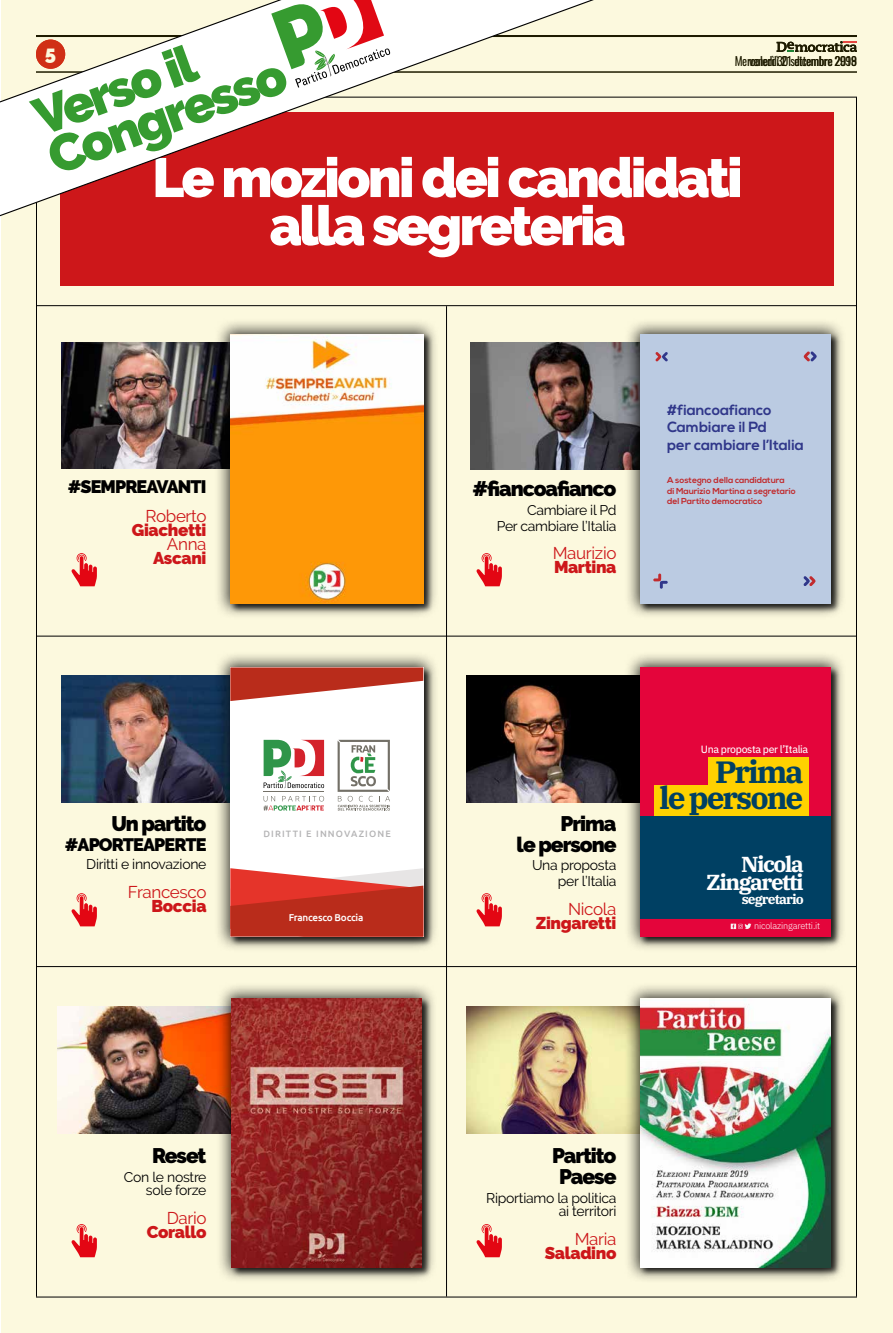
<style>
.page{position:relative;width:893px;height:1333px;background:#fff}
.page>*{position:absolute;margin:0;border:0;box-sizing:border-box;transform-origin:0 0}
.Titolo_corpo_58{font:900 55px "Raleway";letter-spacing:-.05em;color:#fff}
.t1{font:900 52px "Raleway";color:#369b30}
.t2{font:700 30.8px/26.1px "IBM Plex Serif";letter-spacing:-.065em;color:#004063;text-align:right}
.t3{font:700 21.7px/17.6px "IBM Plex Serif";letter-spacing:-.065em;color:#fff;text-align:right}
.t4{font:900 21px "Raleway";letter-spacing:-.05em;color:#000}
.t5{font:900 20px "Raleway";color:#fff}
.t6{font:900 18px "Raleway";letter-spacing:-.05em;color:#000}
.t7{font:900 17px "Raleway";letter-spacing:-.02em;color:#cd171a}
.t8{font:17px "Raleway";letter-spacing:-.02em;color:#cd171a}
.t9{font:700 14.7px/17.7px "Nexa";color:#30378a}
.t10{font:14px "Raleway";letter-spacing:-.02em;color:#000}
.t11{font:700 13.4px "IBM Plex Serif";letter-spacing:-.065em;color:#fff}
.t12{font:12px "Oswald";letter-spacing:-.025em;color:#000}
.t13{font:10.5px "IBM Plex Sans Text";letter-spacing:-.035em;color:#fff}
.t14{font:500 9.9px "Ubuntu";letter-spacing:-.02em;color:#fff}
.t15{font:500 9.2px "Ubuntu";letter-spacing:.125em;color:rgb(131 130 132/.6)}
.t16{font:300 9.1px "IBM Plex Sans";letter-spacing:-.02em;color:#fff}
.t17{font:700 8.6px/10.4px "Nexa";color:#c12b2e}
</style>
<div class="page">
<div style="left:1px;top:0;width:892px;height:1332px;background:#fcf9de"></div>
<hr style="left:36px;top:1296px;width:821px;height:1px;background:#000">
<hr style="left:36px;top:97px;width:1px;height:1199px;background:#000">
<hr style="left:37px;top:97px;width:820px;height:1px;background:#000">
<hr style="left:446px;top:306px;width:1px;height:990px;background:#000">
<hr style="left:856px;top:97px;width:1px;height:1199px;background:#000">
<div style="left:61px;top:113px;width:773px;height:173px;background:#cd171a"></div>
<hr style="left:37px;top:966px;width:819px;height:1px;background:#000">
<hr style="left:37px;top:635px;width:819px;height:1px;background:#000">
<hr style="left:37px;top:305px;width:820px;height:1px;background:#000">
<svg style="left:0;top:0;width:652px;height:242px"></svg>
<svg style="left:0;top:0;width:391px;height:115px"></svg>
<img style="left:470px;top:342px;width:155px;height:127px">
<div style="left:625px;top:318px;width:222px;height:301px;background:#000;opacity:.75"></div>
<div style="left:641px;top:334px;width:190px;height:269px;background:#bbcbe2"></div>
<svg style="left:655px;top:352px;width:13px;height:9px"></svg>
<svg style="left:804px;top:351px;width:13px;height:10px"></svg>
<svg style="left:803px;top:576px;width:13px;height:10px"></svg>
<svg style="left:653px;top:573px;width:15px;height:15px"></svg>
<svg style="left:476px;top:553px;width:26px;height:33px"></svg>
<img style="left:467px;top:675px;width:158px;height:127px">
<div style="left:625px;top:651px;width:222px;height:301px;background:#000;opacity:.75"></div>
<div style="left:641px;top:667px;width:190px;height:206px;background:#e4053b"></div>
<div style="left:641px;top:815px;width:190px;height:121px;background:#004063"></div>
<div style="left:641px;top:918px;width:190px;height:18px;background:#e4053b"></div>
<svg style="left:641px;top:918px;width:110px;height:12px"></svg>
<div style="left:708px;top:758px;width:100px;height:30px;background:#ffd100"></div>
<div style="left:654px;top:785px;width:154px;height:30px;background:#ffd100"></div>
<svg style="left:476px;top:893px;width:26px;height:33px"></svg>
<img style="left:467px;top:1006px;width:158px;height:127px">
<div style="left:625px;top:982px;width:222px;height:300px;background:#000;opacity:.75"></div>
<img style="left:641px;top:998px;width:190px;height:269px">
<svg style="left:476px;top:1224px;width:26px;height:33px"></svg>
<img style="left:61px;top:342px;width:153px;height:127px">
<div style="left:214px;top:318px;width:225px;height:301px;background:#000;opacity:.75"></div>
<img style="left:230px;top:334px;width:193px;height:269px">
<svg style="left:72px;top:553px;width:25px;height:33px"></svg>
<img style="left:61px;top:675px;width:153px;height:127px">
<div style="left:214px;top:651px;width:225px;height:301px;background:#000;opacity:.75"></div>
<div style="left:230px;top:667px;width:193px;height:269px;background:#fff"></div>
<svg style="left:230px;top:667px;width:193px;height:34px"></svg>
<svg style="left:230px;top:868px;width:193px;height:68px;background:#cd4c3f"></svg>
<svg style="left:338px;top:739px;width:52px;height:71px"></svg>
<svg style="left:264px;top:795px;width:60px;height:15px"></svg>
<hr style="left:264px;top:791px;width:60px;height:1px;background:#737067">
<svg style="left:264px;top:739px;width:60px;height:49px"></svg>
<svg style="left:72px;top:893px;width:25px;height:33px"></svg>
<img style="left:58px;top:1006px;width:158px;height:127px">
<div style="left:216px;top:982px;width:222px;height:301px;background:#000;opacity:.75"></div>
<img style="left:232px;top:998px;width:190px;height:269px">
<svg style="left:72px;top:1224px;width:25px;height:33px"></svg>
<p class="t1" style="left:25px;top:91px;width:171px;rotate:-20deg">Verso il</p>
<h3 class="t5" style="left:45px;top:41px;width:13px">5</h3>
<p class="t12" style="left:735px;top:51px;width:73px">Mercol dì 30 sett</p>
<p class="t12" style="left:840px;top:51px;width:19px">999</p>
<p class="t12" style="left:749px;top:51px;width:109px">venerdì 21 dicembre 2018</p>
<p class="t1" style="left:40px;top:130px;width:251px;rotate:-20deg">Congresso</p>
<p class="Titolo_corpo_58" style="left:152px;top:146px;width:592px">Le mozioni dei candidati</p>
<p class="Titolo_corpo_58" style="left:269px;top:194px;width:357px">alla segreteria</p>
<p class="t6" style="left:68px;top:476px;width:140px">#SEMPREAVANTI</p>
<p class="t8" style="left:146px;top:506px;width:62px">Roberto</p>
<p class="t7" style="left:132px;top:520px;width:76px">Giachetti</p>
<p class="t8" style="left:167px;top:534px;width:41px">Anna</p>
<p class="t7" style="left:153px;top:548px;width:55px">Ascani</p>
<p class="t4" style="left:111px;top:811px;width:97px">Un partito</p>
<p class="t6" style="left:65px;top:834px;width:143px">#APORTEAPERTE</p>
<p class="t10" style="left:86px;top:856px;width:122px">Diritti e innovazione</p>
<p class="t8" style="left:128px;top:882px;width:80px">Francesco</p>
<p class="t7" style="left:151px;top:896px;width:57px">Boccia</p>
<p class="t15" style="left:263px;top:827px;width:129px">DIRITTI E INNOVAZIONE</p>
<p class="t14" style="left:289px;top:911px;width:76px">Francesco Boccia</p>
<p class="t4" style="left:472px;top:476px;width:146px">#fiancoafianco</p>
<p class="t10" style="left:527px;top:502px;width:91px">Cambiare il Pd</p>
<p class="t10" style="left:497px;top:517px;width:121px">Per cambiare l’Italia</p>
<p class="t8" style="left:553px;top:543px;width:65px">Maurizio</p>
<p class="t7" style="left:554px;top:557px;width:64px">Martina</p>
<p class="t9" style="left:667px;top:401px;width:138px">#fiancoafianco<br>Cambiare il Pd<br>per cambiare l’Italia</p>
<p class="t17" style="left:667px;top:475px;width:130px">A sostegno della candidatura<br>di Maurizio Martina a segretario del Partito democratico</p>
<p class="t13" style="left:701px;top:741px;width:109px">Una proposta per l’Italia</p>
<p class="t2" style="left:659px;top:757px;width:146px">Prima<br>le persone</p>
<p class="t3" style="left:706px;top:854px;width:99px">Nicola<br>Zingaretti</p>
<p class="t11" style="left:742px;top:889px;width:63px">segretario</p>
<p class="t4" style="left:560px;top:811px;width:57px">Prima</p>
<p class="t4" style="left:517px;top:832px;width:101px">le persone</p>
<p class="t10" style="left:532px;top:857px;width:86px">Una proposta</p>
<p class="t10" style="left:558px;top:873px;width:60px">per l’Italia</p>
<p class="t8" style="left:568px;top:898px;width:50px">Nicola</p>
<p class="t7" style="left:536px;top:912px;width:82px">Zingaretti</p>
<p class="t16" style="left:754px;top:918px;width:68px">nicolazingaretti.it</p>
<p class="t4" style="left:152px;top:1143px;width:56px">Reset</p>
<p class="t10" style="left:124px;top:1168px;width:84px">Con le nostre</p>
<p class="t10" style="left:146px;top:1181px;width:62px">sole forze</p>
<p class="t8" style="left:167px;top:1207px;width:41px">Dario</p>
<p class="t7" style="left:147px;top:1221px;width:61px">Corallo</p>
<p class="t4" style="left:552px;top:1143px;width:66px">Partito</p>
<p class="t4" style="left:559px;top:1164px;width:59px">Paese</p>
<p class="t10" style="left:486px;top:1189px;width:132px">Riportiamo la politica</p>
<p class="t10" style="left:559px;top:1202px;width:59px">ai territori</p>
<p class="t8" style="left:575px;top:1228px;width:43px">Maria</p>
<p class="t7" style="left:545px;top:1242px;width:73px">Saladino</p>
</div>
